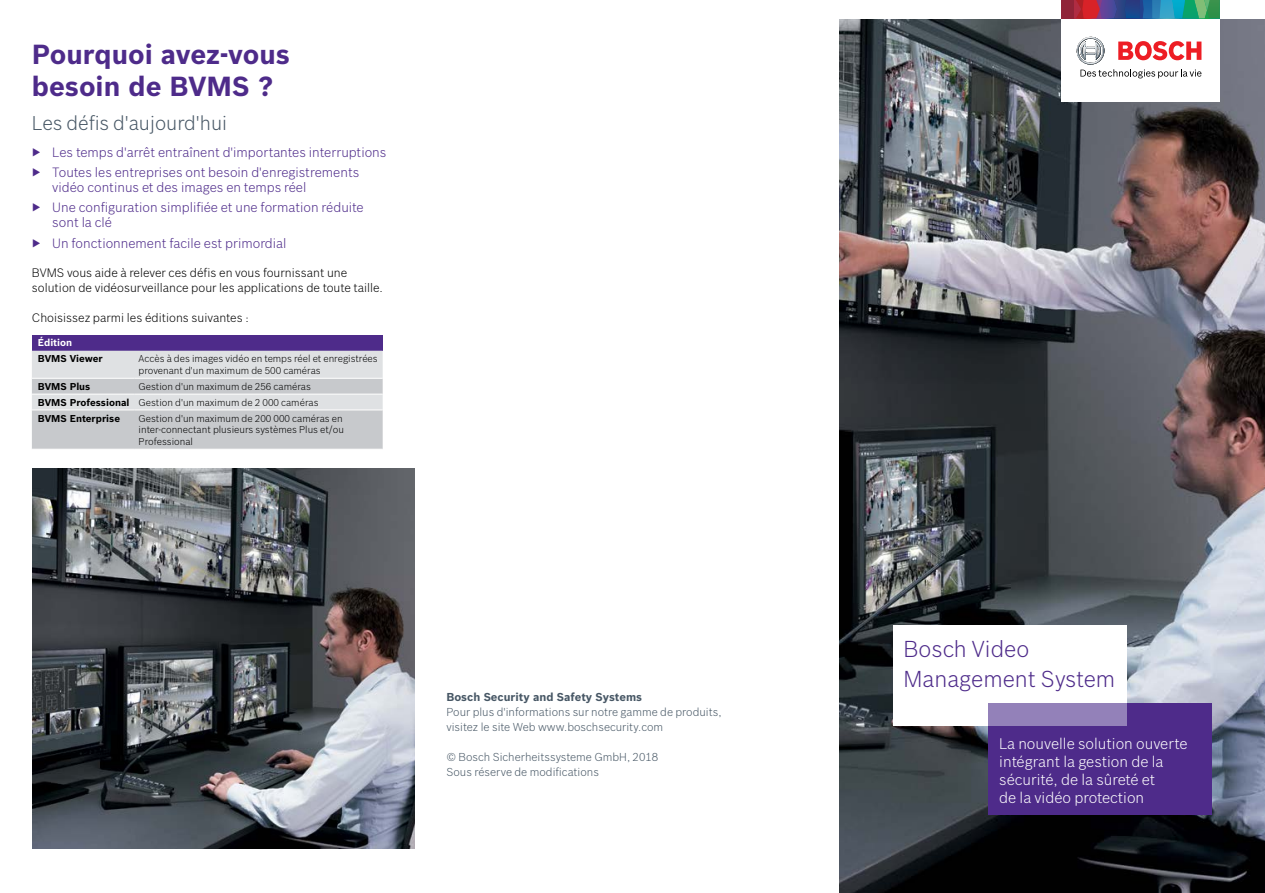
<style>
.page{position:relative;width:1265px;height:893px;background:#fff}
.page>*{position:absolute;margin:0;border:0;box-sizing:border-box;transform-origin:0 0}
.t1{font:700 27px/32.4px "Bosch Sans";color:#4e2b8a}
.t2{font:300 22.5px/30px "Bosch Sans";color:#4e2b8a}
.t3{font:300 19.5px "Bosch Sans";color:#475765}
.t4{font:300 15px/18px "Bosch Sans";color:#fff}
.t5{font:300 13.2px/20.1px "Bosch Sans";color:#4e2b8a}
.t6{font:300 12px/15px "Bosch Sans";color:#000}
.t7{font:300 11.25px/15px "Bosch Sans";color:#475765}
.t8{font:700 11.25px "Bosch Sans";color:#475765}
.t9{font:300 9.75px/11.7px "Bosch Sans";color:#000}
.t10{font:700 9.75px "Bosch Sans";color:#000}
.t11{font:700 9.75px "Bosch Sans";color:#fff}
.s1{font-weight:400}
.s2{font-weight:700}
</style>
<div class="page">
<img style="left:840px;top:19px;width:425px;height:874px">
<div style="left:1061px;top:0;width:159px;height:101px;background:#fff"></div>
<div style="left:1061px;top:0;width:13px;height:18px;background:#902438"></div>
<svg style="left:1074px;top:0;width:146px;height:18px;background:#496b7f"></svg>
<svg style="left:1077px;top:37px;width:124px;height:41px"></svg>
<img style="left:33px;top:469px;width:382px;height:379px">
<div style="left:32px;top:335px;width:351px;height:16px;background:#4e2b8a"></div>
<svg style="left:32px;top:351px;width:351px;height:98px;background:#d2d4d6"></svg>
<hr style="left:32px;top:378px;width:102px;height:1px;background:#fff">
<hr style="left:134px;top:378px;width:249px;height:1px;background:#fff">
<hr style="left:32px;top:394px;width:102px;height:1px;background:#fff">
<hr style="left:134px;top:394px;width:249px;height:1px;background:#fff">
<hr style="left:32px;top:410px;width:102px;height:1px;background:#fff">
<hr style="left:134px;top:410px;width:249px;height:1px;background:#fff">
<div style="left:989px;top:703px;width:223px;height:112px;background:#4e2b8a"></div>
<div style="left:893px;top:625px;width:234px;height:100px;background:#fff"></div>
<div style="left:989px;top:703px;width:138px;height:22px;background:#9381b9"></div>
<h1 class="t1" style="left:32px;top:36px;width:259px">Pourquoi avez-vous besoin de BVMS ?</h1>
<h3 class="t3" style="left:32px;top:109px;width:197px">Les défis d'aujourd'hui</h3>
<h3 class="t5" style="left:32px;top:142px;width:356px"><span class="s1">▶</span> Les temps d'arrêt entraînent d'importantes interruptions <span class="s1">▶</span> Toutes les entreprises ont besoin d'enregistrements</h3>
<h3 class="t5" style="left:32px;top:177px;width:333px;text-indent:20px">vidéo continus et des images en temps réel<br><span class="s1">▶</span> Une configuration simplifiée et une formation réduite</h3>
<h3 class="t5" style="left:32px;top:212px;width:256px;text-indent:20px">sont la clé<br><span class="s1">▶</span> Un fonctionnement facile est primordial</h3>
<p class="t6" style="left:32px;top:264px;width:353px">BVMS vous aide à relever ces défis en vous fournissant une solution de vidéosurveillance pour les applications de toute taille.</p>
<p class="t6" style="left:32px;top:309px;width:218px">Choisissez parmi les éditions suivantes :</p>
<p class="t11" style="left:38px;top:336px;width:36px">Édition</p>
<p class="t10" style="left:38px;top:351px;width:66px">BVMS Viewer</p>
<p class="t9" style="left:139px;top:352px;width:241px">Accès à des images vidéo en temps réel et enregistrées provenant d'un maximum de 500 caméras</p>
<p class="t10" style="left:38px;top:379px;width:54px">BVMS Plus</p>
<p class="t9" style="left:38px;top:378px;width:282px;line-height:15.9px;text-indent:101px">Gestion d'un maximum de 256 caméras<br><span class="s2">BVMS Professional</span> Gestion d'un maximum de 2 000 caméras<br><span class="s2">BVMS Enterprise</span></p>
<p class="t9" style="left:139px;top:412px;width:207px">Gestion d'un maximum de 200 000 caméras en inter-connectant plusieurs systèmes Plus et/ou<br>Professional</p>
<p class="t8" style="left:446px;top:688px;width:197px">Bosch Security and Safety Systems</p>
<p class="t7" style="left:446px;top:703px;width:277px">Pour plus d'informations sur notre gamme de produits, visitez le site Web www.boschsecurity.com</p>
<p class="t7" style="left:446px;top:748px;width:213px">© Bosch Sicherheitssysteme GmbH, 2018<br>Sous réserve de modifications</p>
<h2 class="t2" style="left:904px;top:633px;width:213px">Bosch Video<br>Management System</h2>
<h3 class="t4" style="left:999px;top:733px;width:190px">La nouvelle solution ouverte intégrant la gestion de la sécurité, de la sûreté et<br>de la vidéo protection</h3>
</div>
